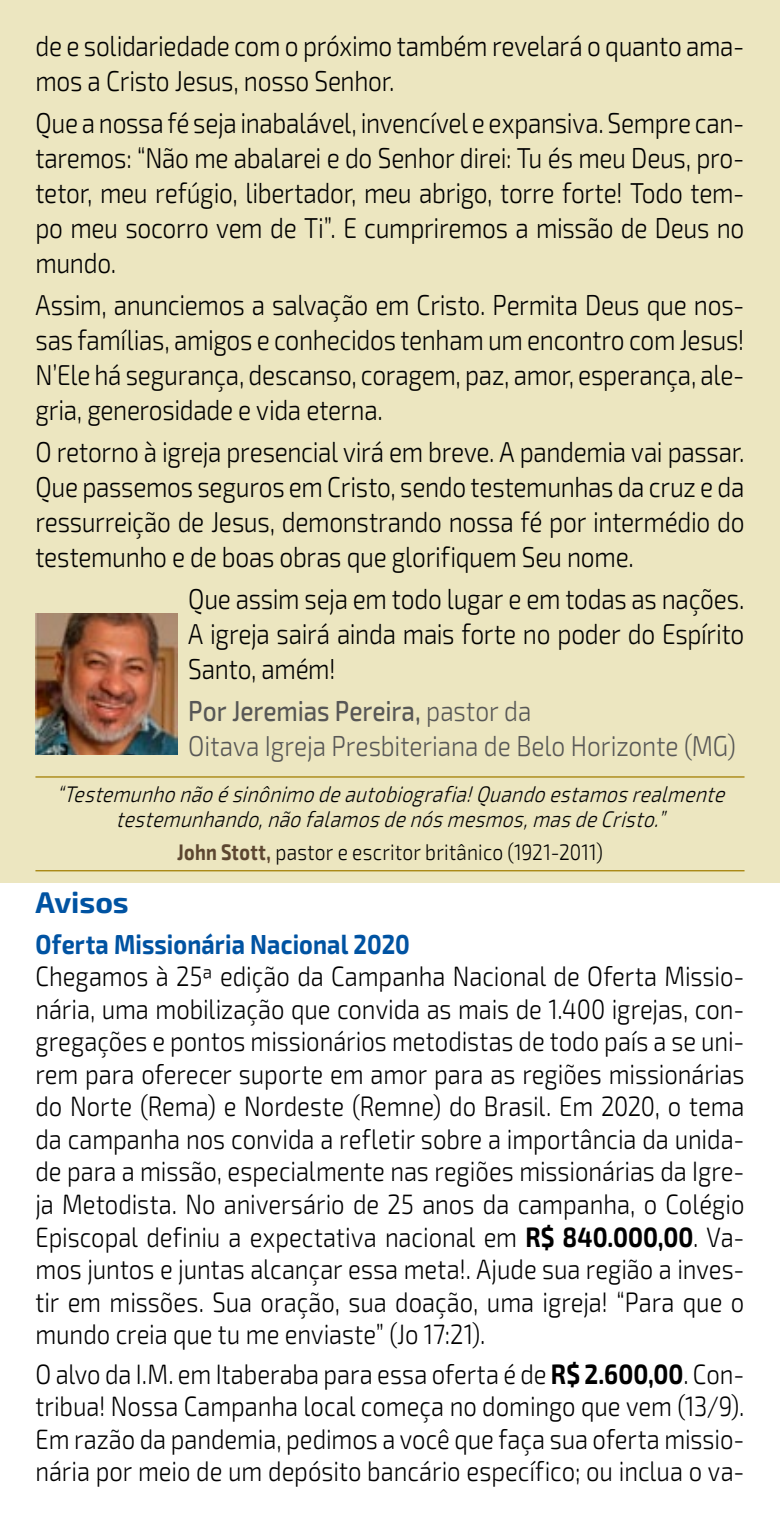
<style>
.page{position:relative;width:780px;height:1531px;background:#fff}
.page>*{position:absolute;margin:0;border:0;box-sizing:border-box;transform-origin:0 0}
.t1{font:700 30px "Exo 2";color:#0053a2}
.t2{font:300 28.75px/35px "Exo 2";letter-spacing:-.01em;color:#000;text-align:justify;scale:.85 1}
.t3{font:300 28.75px/35px "Exo 2";color:#575756;scale:.85 1}
.t4{font:300 28px/32.5px "Exo 2";color:#000;text-align:justify;scale:.85 1}
.t5{font:700 27.5px "Exo 2";letter-spacing:.005em;color:#0053a2;scale:.85 1}
.t6{font:italic 300 22.5px/25px "Exo 2";color:#000;text-align:center;scale:.85 1}
.t7{font:300 22.5px "Exo 2";letter-spacing:.015em;color:#000;scale:.85 1}
.s1{font-weight:500}
.s2{font-weight:700;color:#5c4630}
.s3{font-weight:700}
</style>
<div class="page">
<div style="left:0;top:0;width:780px;height:883px;background:#ece6c0"></div>
<hr style="left:35px;top:776px;width:709px;height:1px;background:#a27d00">
<hr style="left:35px;top:870px;width:709px;height:1px;background:#a27d00">
<img style="left:35px;top:613px;width:142px;height:142px">
<p class="t2" style="left:35px;top:29px;width:835px">de e solidariedade com o próximo também revelará o quanto ama&shy;mos a Cristo Jesus, nosso Senhor.</p>
<p class="t2" style="left:35px;top:106px;width:835px">Que a nossa fé seja inabalável, invencível e expansiva. Sempre can&shy;taremos: “Não me abalarei e do Senhor direi: Tu és meu Deus, pro&shy;tetor, meu refúgio, libertador, meu abrigo, torre forte! Todo tem&shy;po meu socorro vem de Ti”. E cumpriremos a missão de Deus no mundo.</p>
<p class="t2" style="left:35px;top:288px;width:835px">Assim, anunciemos a salvação em Cristo. Permita Deus que nos&shy;sas famílias, amigos e conhecidos tenham um encontro com Jesus!<br>N’Ele há segurança, descanso, coragem, paz, amor, esperança, ale&shy;gria, generosidade e vida eterna.</p>
<p class="t2" style="left:35px;top:435px;width:835px">O retorno à igreja presencial virá em breve. A pandemia vai passar.<br>Que passemos seguros em Cristo, sendo testemunhas da cruz e da ressurreição de Jesus, demonstrando nossa fé por intermédio do testemunho e de boas obras que glorifiquem Seu nome.</p>
<p class="t2" style="left:188px;top:582px;width:655px">Que assim seja em todo lugar e em todas as nações.<br>A igreja sairá ainda mais forte no poder do Espírito Santo, amém!</p>
<p class="t3" style="left:188px;top:694px;width:646px"><span class="s1">Por Jeremias Pereira,</span> pastor da<br>Oitava Igreja Presbiteriana de Belo Horizonte (MG)</p>
<p class="t6" style="left:56px;top:782px;width:795px">“Testemunhonãoésinônimodeautobiografia!Quandoestamosrealmente testemunhando,nãofalamosdenósmesmos,masdeCristo.”</p>
<p class="t7" style="left:177px;top:838px;width:502px"><span class="s2">John Stott,</span> pastor e escritor britânico (1921-2011)</p>
<p class="t1" style="left:35px;top:885px;width:95px">Avisos</p>
<p class="t5" style="left:35px;top:928px;width:442px">Oferta Missionária Nacional 2020</p>
<p class="t4" style="left:35px;top:961px;width:835px">Chegamos à 25ª edição da Campanha Nacional de Oferta Missio&shy;nária, uma mobilização que convida as mais de 1.400 igrejas, con&shy;gregações e pontos missionários metodistas de todo país a se uni&shy;rem para oferecer suporte em amor para as regiões missionárias do Norte (Rema) e Nordeste (Remne) do Brasil. Em 2020, o tema da campanha nos convida a refletir sobre a importância da unida&shy;de para a missão, especialmente nas regiões missionárias da Igre&shy;ja Metodista. No aniversário de 25 anos da campanha, o Colégio Episcopal definiu a expectativa nacional em <span class="s3">R$ 840.000,00</span>. Va&shy;mos juntos e juntas alcançar essa meta!. Ajude sua região a inves&shy;tir em missões. Sua oração, sua doação, uma igreja! “Para que o mundo creia que tu me enviaste” (Jo 17:21).</p>
<p class="t4" style="left:35px;top:1358px;width:835px">O alvo da I.M. em Itaberaba para essa oferta é de <span class="s3">R$ 2.600,00</span>. Con&shy;tribua! Nossa Campanha local começa no domingo que vem (13/9).<br>Em razão da pandemia, pedimos a você que faça sua oferta missio&shy;nária por meio de um depósito bancário específico; ou inclua o va-</p>
</div>
